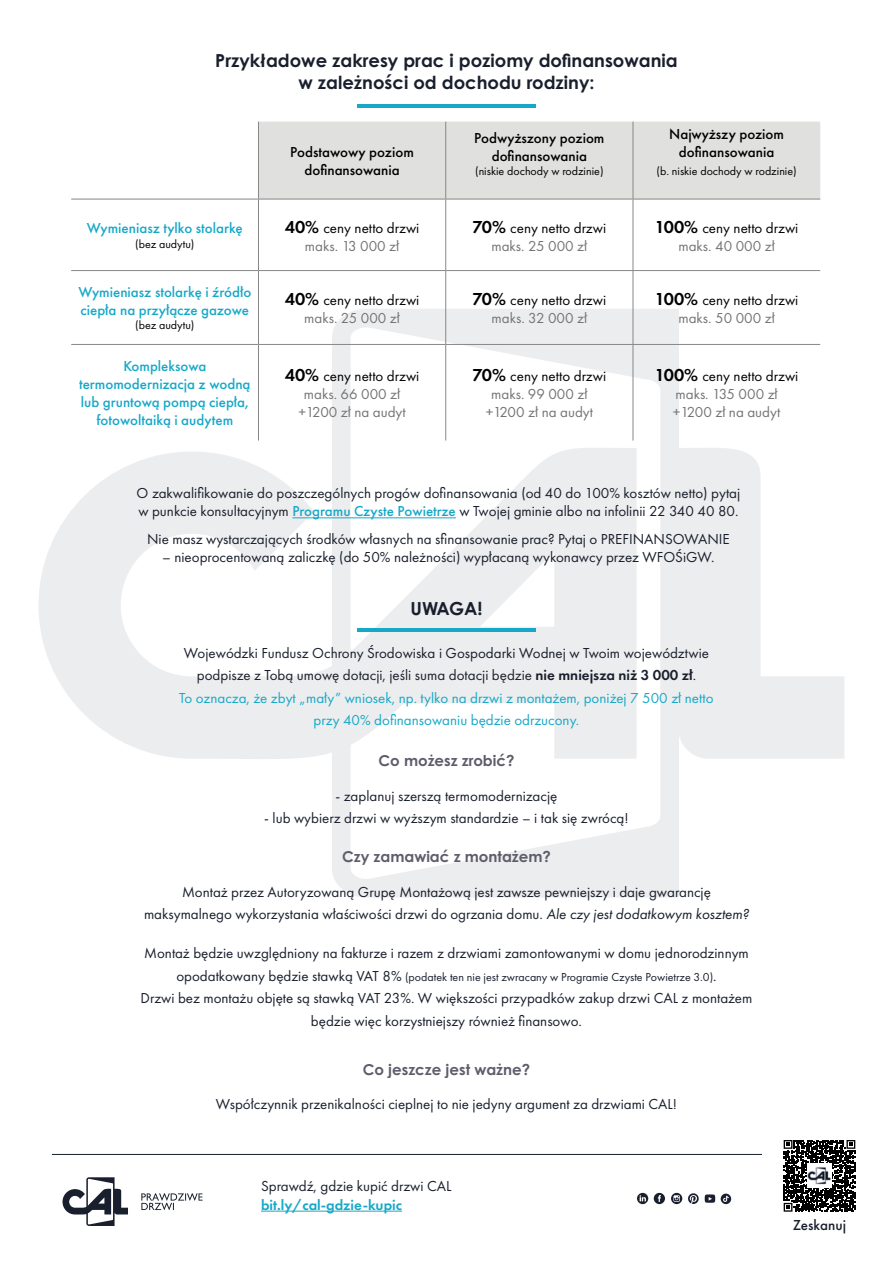
<style>
.page{position:relative;width:893px;height:1263px;background:#fff}
.page>*{position:absolute;margin:0;border:0;box-sizing:border-box;transform-origin:0 0}
.t1{font:700 18px/21.6px "Century Gothic Pro";color:#191f2d;text-align:center}
.t2{font:15px/22.5px "Futura PT";color:#191f2d;text-align:center}
.t3{font:15px/18px "Futura PT";color:#000;text-align:center}
.t4{font:500 15px/18px "Futura PT";color:#17a8c8}
.t5{font:15px/18px "Futura PT";color:#757474;text-align:center}
.t6{font:500 15px/18px "Futura PT";color:#000;text-align:center}
.t7{font:700 15px "Century Gothic Pro";color:#5f5d6c}
.t8{font:600 15px "Futura PT";color:#17a8c8}
.t9{font:500 15px "Futura PT";color:#191f2d}
.t10{font:12px "Futura PT";color:#191f2d}
.t11{font:12px "Futura PT";color:#000}
.s1{font-weight:600;font-size:18px}
.s2{color:#757474}
.s3{font-weight:600;font-size:18px;color:#000}
.s4{color:#000}
.s5{font-weight:500;color:#17a8c8}
.s6{font-weight:600}
.s7{color:#17a8c8}
.s8{font-style:italic}
.s9{font-size:15px}
</style>
<div class="page">
<svg style="left:39px;top:306px;width:805px;height:592px"></svg>
<hr style="left:292px;top:517px;width:164px;height:1px;background:#17a8c8">
<div style="left:259px;top:122px;width:561px;height:77px;background:#e0e0df"></div>
<hr style="left:258px;top:122px;width:1px;height:77px;background:#878787">
<hr style="left:445px;top:122px;width:1px;height:77px;background:#878787">
<hr style="left:633px;top:122px;width:1px;height:77px;background:#878787">
<hr style="left:71px;top:199px;width:187px;height:1px;background:#878787">
<hr style="left:258px;top:199px;width:188px;height:1px;background:#878787">
<hr style="left:258px;top:199px;width:1px;height:71px;background:#878787">
<hr style="left:446px;top:199px;width:187px;height:1px;background:#878787">
<hr style="left:445px;top:199px;width:1px;height:71px;background:#878787">
<hr style="left:633px;top:199px;width:187px;height:1px;background:#878787">
<hr style="left:633px;top:199px;width:1px;height:71px;background:#878787">
<hr style="left:71px;top:270px;width:187px;height:1px;background:#878787">
<hr style="left:258px;top:270px;width:188px;height:1px;background:#878787">
<hr style="left:258px;top:271px;width:1px;height:73px;background:#878787">
<hr style="left:446px;top:270px;width:187px;height:1px;background:#878787">
<hr style="left:445px;top:271px;width:1px;height:73px;background:#878787">
<hr style="left:633px;top:270px;width:187px;height:1px;background:#878787">
<hr style="left:633px;top:271px;width:1px;height:73px;background:#878787">
<hr style="left:71px;top:344px;width:187px;height:1px;background:#878787">
<hr style="left:258px;top:344px;width:188px;height:1px;background:#878787">
<hr style="left:258px;top:345px;width:1px;height:96px;background:#878787">
<hr style="left:446px;top:344px;width:187px;height:1px;background:#878787">
<hr style="left:445px;top:345px;width:1px;height:96px;background:#878787">
<hr style="left:633px;top:344px;width:187px;height:1px;background:#878787">
<hr style="left:633px;top:345px;width:1px;height:96px;background:#878787">
<hr style="left:357px;top:628px;width:179px;height:3px;background:#17a8c8">
<hr style="left:357px;top:104px;width:179px;height:3px;background:#17a8c8">
<svg style="left:63px;top:1177px;width:65px;height:49px"></svg>
<svg style="left:141px;top:1193px;width:62px;height:17px"></svg>
<svg style="left:783px;top:1140px;width:73px;height:72px"></svg>
<svg style="left:784px;top:1140px;width:71px;height:72px"></svg>
<img style="left:807px;top:1164px;width:24px;height:24px">
<hr style="left:261px;top:1211px;width:141px;height:1px;background:#17a8c8">
<svg style="left:637px;top:1193px;width:11px;height:11px"></svg>
<svg style="left:654px;top:1193px;width:11px;height:11px"></svg>
<svg style="left:705px;top:1194px;width:10px;height:9px"></svg>
<svg style="left:671px;top:1193px;width:28px;height:11px"></svg>
<svg style="left:721px;top:1193px;width:10px;height:11px"></svg>
<hr style="left:52px;top:1154px;width:710px;height:1px;background:#191f2d">
<p class="t1" style="left:215px;top:50px;width:464px">Przykładowe zakresy prac i poziomy dofinansowania w zależności od dochodu rodziny:</p>
<p class="t4" style="left:87px;top:219px;width:157px">Wymieniasz tylko stolarkę</p>
<p class="t11" style="left:135px;top:237px;width:61px">(bez audytu)</p>
<p class="t4" style="left:78px;top:283px;width:174px">Wymieniasz stolarkę i źródło ciepła na przyłącze gazowe</p>
<p class="t11" style="left:135px;top:318px;width:61px">(bez audytu)</p>
<p class="t6" style="left:290px;top:143px;width:125px">Podstawowy poziom dofinansowania</p>
<p class="t6" style="left:474px;top:129px;width:132px">Podwyższony poziom dofinansowania</p>
<p class="t11" style="left:475px;top:164px;width:130px">(niskie dochody w rodzinie)</p>
<p class="t6" style="left:669px;top:125px;width:116px">Najwyższy poziom dofinansowania</p>
<p class="t11" style="left:656px;top:164px;width:142px">(b. niskie dochody w rodzinie)</p>
<p class="t3" style="left:285px;top:219px;width:136px"><span class="s1">40%</span> ceny netto drzwi <span class="s2">maks. 13 000 zł</span></p>
<p class="t3" style="left:472px;top:219px;width:135px"><span class="s1">70%</span> ceny netto drzwi <span class="s2">maks. 25 000 zł</span></p>
<p class="t3" style="left:655px;top:219px;width:145px"><span class="s1">100%</span> ceny netto drzwi <span class="s2">maks. 40 000 zł</span></p>
<p class="t3" style="left:285px;top:291px;width:136px"><span class="s1">40%</span> ceny netto drzwi <span class="s2">maks. 25 000 zł</span></p>
<p class="t3" style="left:472px;top:291px;width:135px"><span class="s1">70%</span> ceny netto drzwi <span class="s2">maks. 32 000 zł</span></p>
<p class="t3" style="left:655px;top:291px;width:145px"><span class="s1">100%</span> ceny netto drzwi <span class="s2">maks. 50 000 zł</span></p>
<p class="t4" style="left:79px;top:357px;width:173px;text-align:center">Kompleksowa termomodernizacja z wodną lub gruntową pompą ciepła, fotowoltaiką i audytem</p>
<p class="t5" style="left:285px;top:367px;width:136px"><span class="s3">40%</span> <span class="s4">ceny netto drzwi </span>maks. 66 000 zł +1200 zł na audyt</p>
<p class="t5" style="left:472px;top:367px;width:135px"><span class="s3">70%</span> <span class="s4">ceny netto drzwi </span>maks. 99 000 zł +1200 zł na audyt</p>
<p class="t5" style="left:655px;top:367px;width:145px"><span class="s3">100%</span> <span class="s4">ceny netto drzwi </span>maks. 135 000 zł +1200 zł na audyt</p>
<p class="t2" style="left:137px;top:484px;width:605px;line-height:18px;text-align:left">O zakwalifikowanie do poszczególnych progów dofinansowania (od 40 do 100% kosztów netto) pytaj w punkcie konsultacyjnym <span class="s5">Programu Czyste Powietrze</span> w Twojej gminie albo na infolinii 22 340 40 80.</p>
<p class="t2" style="left:147px;top:528px;width:584px">Nie masz wystarczających środków własnych na sfinansowanie prac? Pytaj o PREFINANSOWANIE</p>
<p class="t2" style="left:162px;top:546px;width:554px">– nieoprocentowaną zaliczkę (do 50% należności) wypłacaną wykonawcy przez WFOŚiGW.</p>
<p class="t1" style="left:410px;top:597px;width:74px">UWAGA!</p>
<p class="t2" style="left:179px;top:641px;width:536px">Wojewódzki Fundusz Ochrony Środowiska i Gospodarki Wodnej w Twoim województwie podpisze z Tobą umowę dotacji, jeśli suma dotacji będzie <span class="s6">nie mniejsza niż 3 000 zł</span>.<br><span class="s7">To oznacza, że zbyt „mały” wniosek, np. tylko na drzwi z montażem, poniżej 7 500 zł netto przy 40% dofinansowaniu będzie odrzucony.</span></p>
<p class="t7" style="left:378px;top:751px;width:137px">Co możesz zrobić?</p>
<p class="t2" style="left:336px;top:784px;width:223px">- zaplanuj szerszą termomodernizację</p>
<p class="t2" style="left:264px;top:807px;width:366px">- lub wybierz drzwi w wyższym standardzie – i tak się zwrócą!</p>
<p class="t7" style="left:342px;top:847px;width:210px">Czy zamawiać z montażem?</p>
<p class="t2" style="left:144px;top:880px;width:606px">Montaż przez Autoryzowaną Grupę Montażową jest zawsze pewniejszy i daje gwarancję maksymalnego wykorzystania właściwości drzwi do ogrzania domu. <span class="s8">Ale czy jest dodatkowym kosztem?</span></p>
<p class="t2" style="left:144px;top:942px;width:606px">Montaż będzie uwzględniony na fakturze i razem z drzwiami zamontowanymi w domu jednorodzinnym</p>
<p class="t10" style="left:176px;top:969px;width:542px"><span class="s9">opodatkowany będzie stawką VAT 8%</span> (podatek ten nie jest zwracany w Programie Czyste Powietrze 3.0)<span class="s9">.</span></p>
<p class="t2" style="left:141px;top:987px;width:613px">Drzwi bez montażu objęte są stawką VAT 23%. W większości przypadków zakup drzwi CAL z montażem będzie więc korzystniejszy również finansowo.</p>
<p class="t7" style="left:363px;top:1060px;width:169px">Co jeszcze jest ważne?</p>
<p class="t2" style="left:216px;top:1093px;width:463px">Współczynnik przenikalności cieplnej to nie jedyny argument za drzwiami CAL!</p>
<p class="t2" style="left:261px;top:1175px;width:192px">Sprawdź, gdzie kupić drzwi CAL</p>
<p class="t8" style="left:261px;top:1195px;width:143px">bit.ly/cal-gdzie-kupic</p>
<p class="t9" style="left:793px;top:1215px;width:55px">Zeskanuj</p>
</div>
